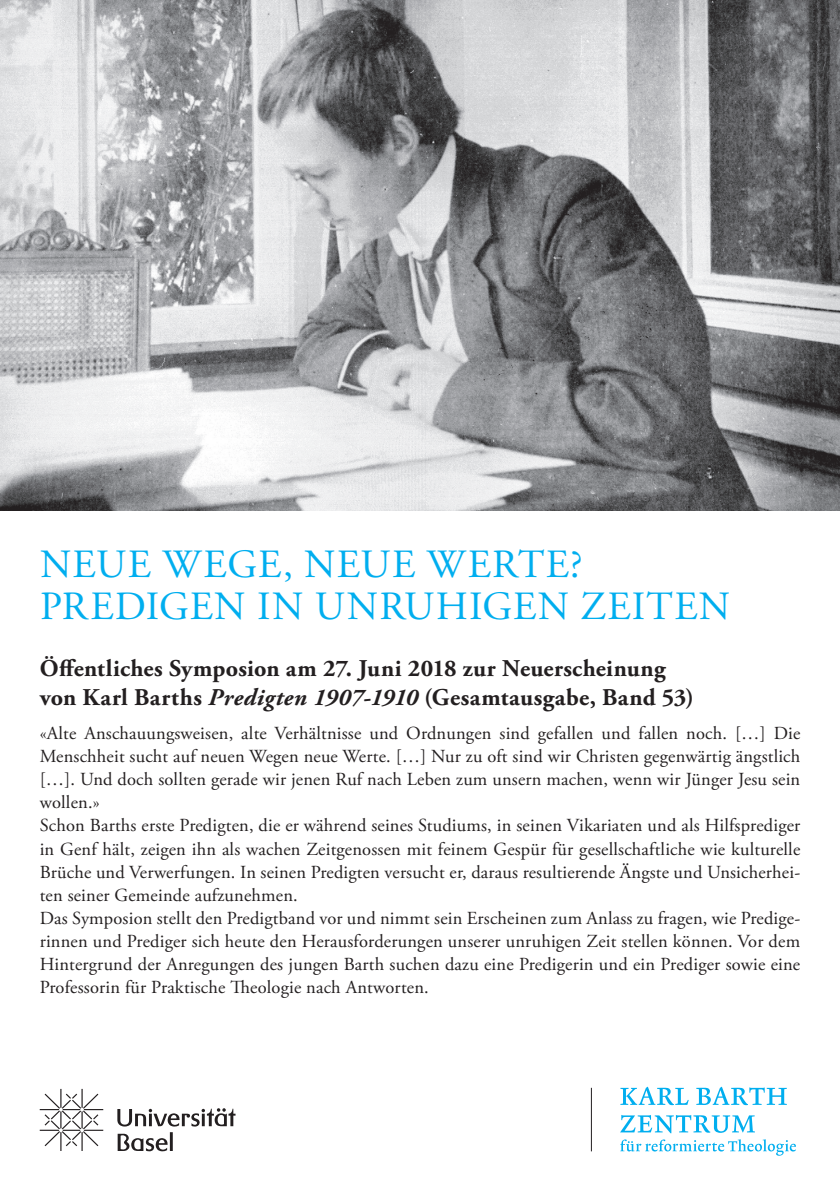
<style>
.page{position:relative;width:840px;height:1191px;background:#fff}
.page>*{position:absolute;margin:0;border:0;box-sizing:border-box;transform-origin:0 0}
.t1{font:40px/42px "Adobe Garamond Pro";letter-spacing:.03em;color:#00aeef}
.t2{font:700 24px/28.8px "Adobe Garamond Pro";letter-spacing:.015em;color:#231f20}
.t3{font:18.4px/23px "Adobe Garamond Pro";letter-spacing:.01em;color:#231f20}
.s1{font-style:italic}
</style>
<div class="page">
<svg style="left:118px;top:1132px;width:55px;height:19px"></svg>
<svg style="left:117px;top:1108px;width:118px;height:18px"></svg>
<svg style="left:40px;top:1089px;width:63px;height:62px"></svg>
<hr style="left:590px;top:1087px;width:1px;height:64px;background:#231f20">
<img style="left:0;top:0;width:839px;height:510px">
<svg style="left:620px;top:1086px;width:68px;height:19px"></svg>
<svg style="left:696px;top:1086px;width:90px;height:19px"></svg>
<svg style="left:620px;top:1115px;width:134px;height:18px"></svg>
<svg style="left:620px;top:1139px;width:175px;height:16px"></svg>
<h1 class="t1" style="left:40px;top:544px;width:691px">NEUE WEGE, NEUE WERTE?<br>PREDIGEN IN UNRUHIGEN ZEITEN</h1>
<h2 class="t2" style="left:40px;top:654px;width:655px">Öffentliches Symposion am 27. Juni 2018 zur Neuerscheinung von Karl Barths <span class="s1">Predigten 1907-1910</span> (Gesamtausgabe, Band 53)</h2>
<p class="t3" style="left:40px;top:723px;width:761px">«Alte Anschauungsweisen, alte Verhältnisse und Ordnungen sind gefallen und fallen noch. […] Die Menschheit sucht auf neuen Wegen neue Werte. […] Nur zu oft sind wir Christen gegenwärtig ängstlich […]. Und doch sollten gerade wir jenen Ruf nach Leben zum unsern machen, wenn wir Jünger Jesu sein wollen.»<br>Schon Barths erste Predigten, die er während seines Studiums, in seinen Vikariaten und als Hilfsprediger in Genf hält, zeigen ihn als wachen Zeitgenossen mit feinem Gespür für gesellschaftliche wie kulturelle Brüche und Verwerfungen. In seinen Predigten versucht er, daraus resultierende Ängste und Unsicherhei&shy;ten seiner Gemeinde aufzunehmen.<br>Das Symposion stellt den Predigtband vor und nimmt sein Erscheinen zum Anlass zu fragen, wie Predige&shy;rinnen und Prediger sich heute den Herausforderungen unserer unruhigen Zeit stellen können. Vor dem Hintergrund der Anregungen des jungen Barth suchen dazu eine Predigerin und ein Prediger sowie eine Professorin für Praktische Theologie nach Antworten.</p>
</div>
